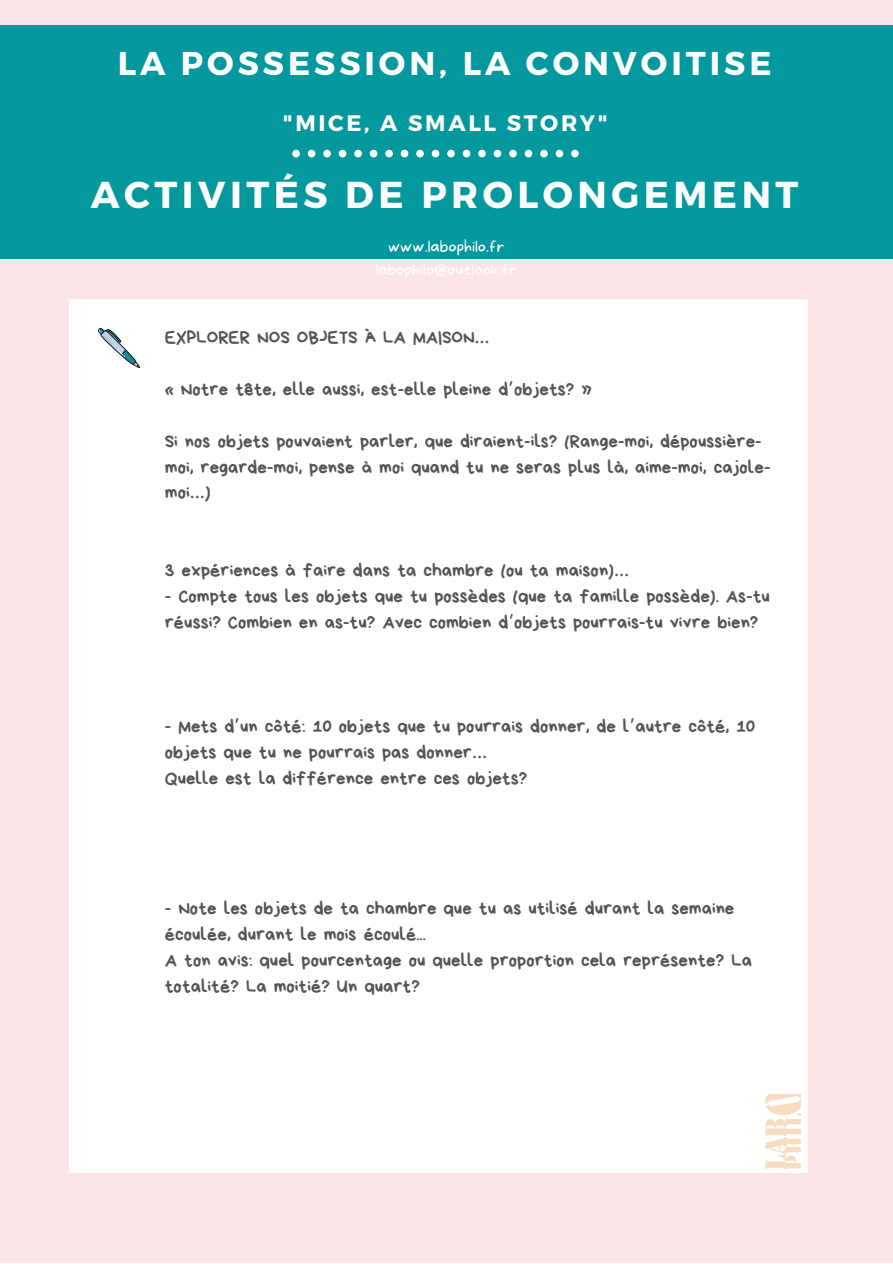
<style>
.page{position:relative;width:893px;height:1264px;background:#fff}
.page>*{position:absolute;margin:0;border:0;box-sizing:border-box;transform-origin:0 0}
.t1{font:700 37.35px "Montserrat";letter-spacing:.12em;color:#fff}
.t2{font:700 32.85px "Montserrat";letter-spacing:.12em;color:#fff}
.t3{font:700 22.35px "Montserrat";letter-spacing:.12em;color:#fff}
.t4{font:18.9px/26px "Bryndan Write";color:#545454}
.t5{font:100 16.95px "More Sugar";color:#fff}
.s1{font-family:"Noto Sans Gurmukhi"}
</style>
<div class="page">
<div style="left:0;top:0;width:892px;height:1262px;background:#fde4e6"></div>
<div style="left:0;top:26px;width:892px;height:233px;background:#03989e"></div>
<div style="left:369px;top:150px;width:8px;height:7px;background:#fff;border-radius:50%"></div>
<div style="left:385px;top:150px;width:8px;height:7px;background:#fff;border-radius:50%"></div>
<div style="left:354px;top:150px;width:8px;height:7px;background:#fff;border-radius:50%"></div>
<div style="left:416px;top:150px;width:8px;height:7px;background:#fff;border-radius:50%"></div>
<svg style="left:292px;top:150px;width:8px;height:7px"></svg>
<div style="left:431px;top:150px;width:8px;height:7px;background:#fff;border-radius:50%"></div>
<div style="left:308px;top:150px;width:7px;height:7px;background:#fff;border-radius:50%"></div>
<div style="left:323px;top:150px;width:8px;height:7px;background:#fff;border-radius:50%"></div>
<div style="left:339px;top:150px;width:7px;height:7px;background:#fff;border-radius:50%"></div>
<div style="left:400px;top:150px;width:8px;height:7px;background:#fff;border-radius:50%"></div>
<div style="left:524px;top:150px;width:8px;height:7px;background:#fff;border-radius:50%"></div>
<div style="left:540px;top:150px;width:8px;height:7px;background:#fff;border-radius:50%"></div>
<div style="left:555px;top:150px;width:8px;height:7px;background:#fff;border-radius:50%"></div>
<div style="left:571px;top:150px;width:7px;height:7px;background:#fff;border-radius:50%"></div>
<div style="left:509px;top:150px;width:8px;height:7px;background:#fff;border-radius:50%"></div>
<div style="left:462px;top:150px;width:8px;height:7px;background:#fff;border-radius:50%"></div>
<div style="left:478px;top:150px;width:8px;height:7px;background:#fff;border-radius:50%"></div>
<div style="left:447px;top:150px;width:8px;height:7px;background:#fff;border-radius:50%"></div>
<div style="left:493px;top:150px;width:8px;height:7px;background:#fff;border-radius:50%"></div>
<div style="left:69px;top:299px;width:739px;height:873px;background:#fff"></div>
<img style="left:760px;top:1094px;width:40px;height:79px">
<img style="left:97px;top:327px;width:44px;height:42px">
<p class="t2" style="left:118px;top:42px;width:655px">LA POSSESSION, LA CONVOITISE</p>
<p class="t3" style="left:283px;top:109px;width:326px">"MICE, A SMALL STORY"</p>
<p class="t1" style="left:91px;top:170px;width:709px">ACTIVITÉS DE PROLONGEMENT</p>
<p class="t5" style="left:388px;top:236px;width:118px">www.labophilo.fr</p>
<p class="t5" style="left:376px;top:259px;width:143px">labophilo@outlook.fr</p>
<p class="t4" style="left:165px;top:324px;width:326px">EXPLORER NOS OBJETS À LA MAISON<span class="s1">…</span></p>
<p class="t4" style="left:165px;top:376px;width:428px">« Notre tête, elle aussi, est-elle pleine d<span class="s1">’</span>objets? »</p>
<p class="t4" style="left:165px;top:428px;width:607px">Si nos objets pouvaient parler, que diraient-ils? (Range-moi, dépoussière&shy;moi, regarde-moi, pense à moi quand tu ne seras plus là, aime-moi, cajole&shy;moi<span class="s1">…</span>)</p>
<p class="t4" style="left:165px;top:557px;width:466px">3 expériences à faire dans ta chambre (ou ta maison)<span class="s1">…</span></p>
<p class="t4" style="left:165px;top:583px;width:606px">- Compte tous les objets que tu possèdes (que ta famille possède). As-tu réussi? Combien en as-tu? Avec combien d<span class="s1">’</span>objets pourrais-tu vivre bien?</p>
<p class="t4" style="left:165px;top:713px;width:592px">- Mets d<span class="s1">’</span>un côté: 10 objets que tu pourrais donner, de l<span class="s1">’</span>autre côté, 10 objets que tu ne pourrais pas donner<span class="s1">…</span></p>
<p class="t4" style="left:165px;top:765px;width:364px">Quelle est la différence entre ces objets?</p>
<p class="t4" style="left:165px;top:895px;width:571px">- Note les objets de ta chambre que tu as utilisé durant la semaine écoulée, durant le mois écoulé...</p>
<p class="t4" style="left:165px;top:947px;width:588px">A ton avis: quel pourcentage ou quelle proportion cela représente? La totalité? La moitié? Un quart?</p>
</div>
